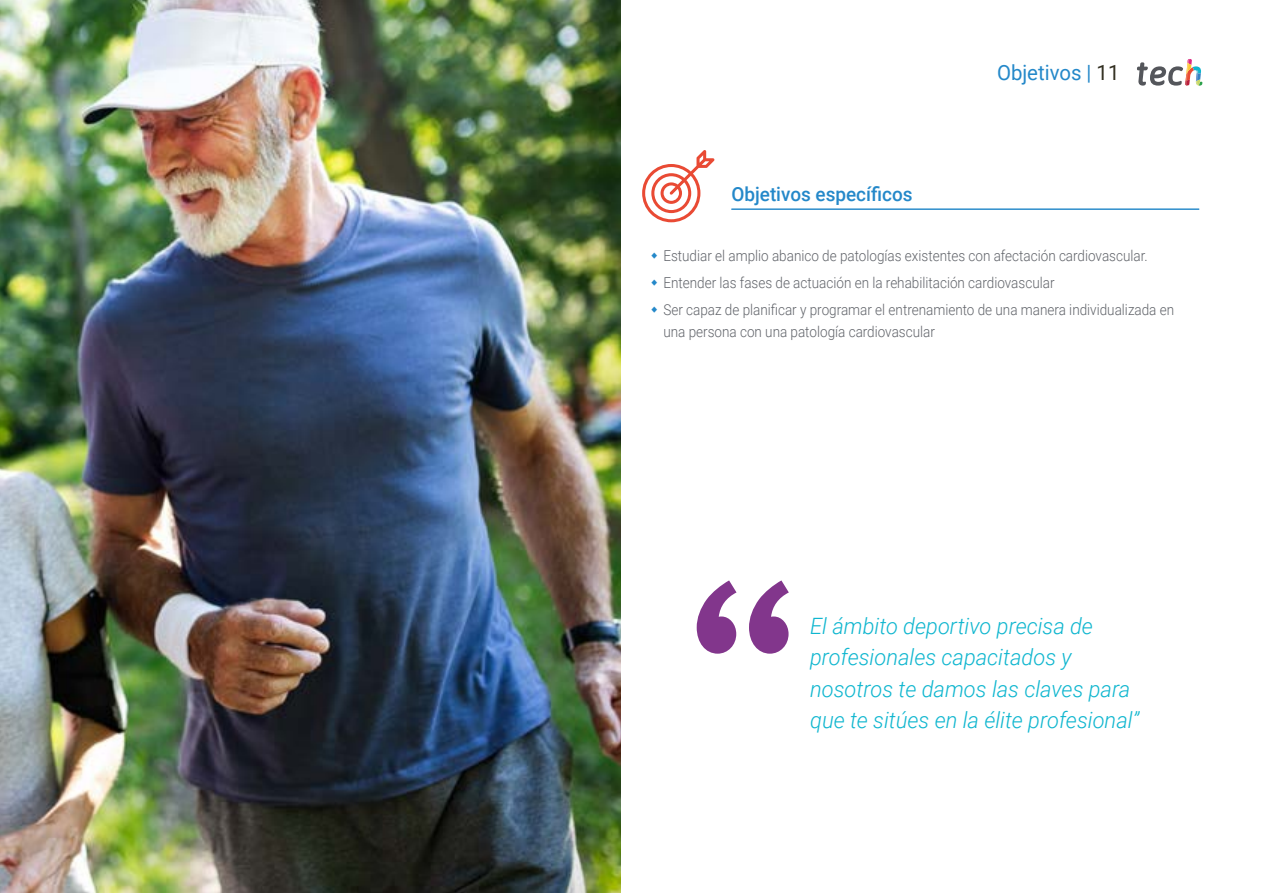
<style>
.page{position:relative;width:1263px;height:893px;background:#fff}
.page>*{position:absolute;margin:0;border:0;box-sizing:border-box;transform-origin:0 0}
.t1{font:italic 300 22.5px/31.5px "Roboto";color:#0fb6cf}
.t2{font:21px "Roboto";color:#2488c9}
.t3{font:500 19.5px "Roboto";color:#2488c9}
.t4{font:300 15px/26.7px "Roboto";color:#61646a;scale:.9 1}
.s1{color:#312e20}
</style>
<div class="page">
<img style="left:0;top:0;width:621px;height:893px">
<svg style="left:1137px;top:59px;width:65px;height:27px"></svg>
<svg style="left:697px;top:580px;width:92px;height:74px"></svg>
<svg style="left:642px;top:150px;width:72px;height:72px"></svg>
<hr style="left:731px;top:209px;width:468px;height:1px;background:#2488c9">
<h3 class="t3" style="left:731px;top:180px;width:183px">Objetivos específicos</h3>
<h2 class="t2" style="left:997px;top:57px;width:124px">Objetivos | <span class="s1">11</span></h2>
<p class="t4" style="left:663px;top:242px;width:569px">Estudiar el amplio abanico de patologías existentes con afectación cardiovascular.<br>Entender las fases de actuación en la rehabilitación cardiovascular<br>Ser capaz de planificar y programar el entrenamiento de una manera individualizada en</p>
<p class="t4" style="left:663px;top:318px;width:303px">una persona con una patología cardiovascular</p>
<h1 class="t1" style="left:810px;top:609px;width:331px">El ámbito deportivo precisa de profesionales capacitados y nosotros te damos las claves para que te sitúes en la élite profesional”</h1>
</div>
